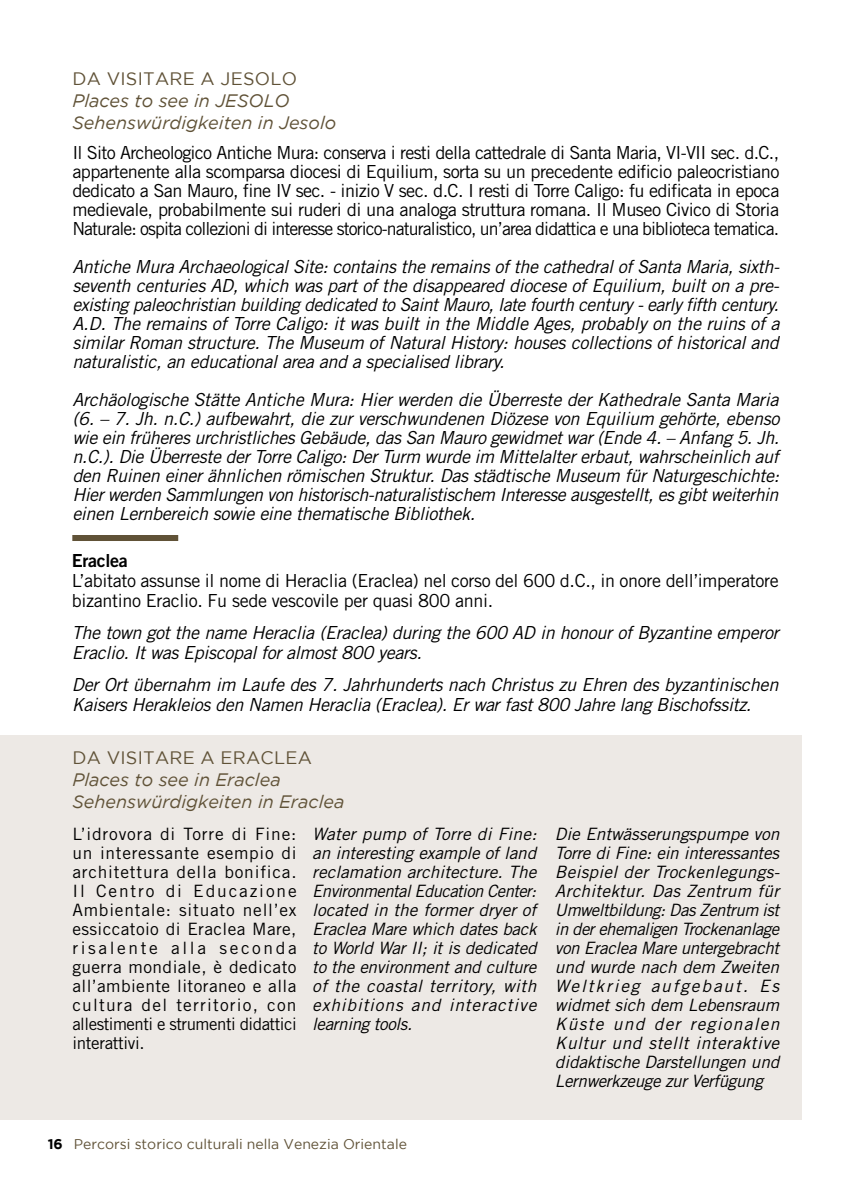
<style>
.page{position:relative;width:851px;height:1191px;background:#fff}
.page>*{position:absolute;margin:0;border:0;box-sizing:border-box;transform-origin:0 0}
.t1{font:italic 18px/19px "Trade Gothic LT Std";letter-spacing:-.02em;color:#000;text-align:justify}
.t2{font:18px/19px "Trade Gothic LT Std";letter-spacing:-.02em;color:#000;text-align:justify}
.t3{font:italic 18px/22px "Gotham";color:#605237}
.t4{font:18px "Gotham";letter-spacing:.015em;color:#605237}
.t5{font:18px "Trade Gothic LT Std Bd 2";letter-spacing:-.02em;color:#000}
.t6{font:italic 17px/19px "Trade Gothic LT Std";letter-spacing:-.01em;color:#000;text-align:justify}
.t7{font:17px/19px "Trade Gothic LT Std";letter-spacing:-.03em;color:#000;text-align:justify}
.t8{font:14px "Gotham";color:#605237}
.s1{font-weight:700;color:#000}
</style>
<div class="page">
<div style="left:72px;top:535px;width:106px;height:6px;background:#605237"></div>
<div style="left:0;top:735px;width:801px;height:384px;background:#ede9e5"></div>
<p class="t4" style="left:72px;top:69px;width:226px">da visitare a JESOLO</p>
<p class="t3" style="left:72px;top:90px;width:265px">Places to see in JESOLO<br>Sehenswürdigkeiten in Jesolo</p>
<p class="t2" style="left:72px;top:143px;width:708px">Il Sito Archeologico Antiche Mura: conserva i resti della cattedrale di Santa Maria, VI-VII sec. d.C., appartenente alla scomparsa diocesi di Equilium, sorta su un precedente edificio paleocristiano dedicato a San Mauro, fine IV sec. - inizio V sec. d.C. I resti di Torre Caligo: fu edificata in epoca medievale, probabilmente sui ruderi di una analoga struttura romana. Il Museo Civico di Storia Naturale: ospita collezioni di interesse storico-naturalistico, un’area didattica e una biblioteca tematica.</p>
<p class="t1" style="left:72px;top:258px;width:708px">Antiche Mura Archaeological Site: contains the remains of the cathedral of Santa Maria, sixth&shy;seventh centuries AD, which was part of the disappeared diocese of Equilium, built on a pre&shy;existing paleochristian building dedicated to Saint Mauro, late fourth century - early fifth century.<br>A.D. The remains of Torre Caligo: it was built in the Middle Ages, probably on the ruins of a similar Roman structure. The Museum of Natural History: houses collections of historical and naturalistic, an educational area and a specialised library.</p>
<p class="t1" style="left:72px;top:391px;width:708px">Archäologische Stätte Antiche Mura: Hier werden die Überreste der Kathedrale Santa Maria (6. – 7. Jh. n.C.) aufbewahrt, die zur verschwundenen Diözese von Equilium gehörte, ebenso wie ein früheres urchristliches Gebäude, das San Mauro gewidmet war (Ende 4. – Anfang 5. Jh. n.C.). Die Überreste der Torre Caligo: Der Turm wurde im Mittelalter erbaut, wahrscheinlich auf den Ruinen einer ähnlichen römischen Struktur. Das städtische Museum für Naturgeschichte:<br>Hier werden Sammlungen von historisch-naturalistischem Interesse ausgestellt, es gibt weiterhin einen Lernbereich sowie eine thematische Bibliothek.</p>
<p class="t5" style="left:72px;top:549px;width:57px">Eraclea</p>
<p class="t2" style="left:72px;top:570px;width:708px;line-height:20px">L’abitato assunse il nome di Heraclia (Eraclea) nel corso del 600 d.C., in onore dell’imperatore bizantino Eraclio. Fu sede vescovile per quasi 800 anni.</p>
<p class="t1" style="left:72px;top:623px;width:708px;line-height:20px">The town got the name Heraclia (Eraclea) during the 600 AD in honour of Byzantine emperor<br>Eraclio. It was Episcopal for almost 800 years.</p>
<p class="t1" style="left:72px;top:675px;width:708px;line-height:20px">Der Ort übernahm im Laufe des 7. Jahrhunderts nach Christus zu Ehren des byzantinischen<br>Kaisers Herakleios den Namen Heraclia (Eraclea). Er war fast 800 Jahre lang Bischofssitz.</p>
<p class="t4" style="left:72px;top:747px;width:241px">da visitare a eraclea</p>
<p class="t3" style="left:72px;top:768px;width:273px">Places to see in Eraclea<br>Sehenswürdigkeiten in Eraclea</p>
<p class="t7" style="left:72px;top:824px;width:226px">L’idrovora di Torre di Fine: un interessante esempio di architettura della bonifica.<br>Il Centro di Educazione Ambientale: situato nell’ex essiccatoio di Eraclea Mare, risalente alla seconda guerra mondiale, è dedicato all’ambiente litoraneo e alla cultura del territorio, con allestimenti e strumenti didattici interattivi.</p>
<p class="t6" style="left:312px;top:824px;width:226px">Water pump of Torre di Fine: an interesting example of land reclamation architecture. The Environmental Education Center: located in the former dryer of Eraclea Mare which dates back to World War II; it is dedicated to the environment and culture of the coastal territory, with exhibitions and interactive learning tools.</p>
<p class="t6" style="left:555px;top:824px;width:226px">Die Entwässerungspumpe von Torre di Fine: ein interessantes Beispiel der Trockenlegungs-Architektur. Das Zentrum für Umweltbildung: Das Zentrum ist in der ehemaligen Trockenanlage von Eraclea Mare untergebracht und wurde nach dem Zweiten Weltkrieg aufgebaut. Es widmet sich dem Lebensraum Küste und der regionalen Kultur und stellt interaktive didaktische Darstellungen und Lernwerkzeuge zur Verfügung</p>
<p class="t8" style="left:48px;top:1136px;width:361px"><span class="s1">16</span> Percorsi storico culturali nella Venezia Orientale</p>
</div>
